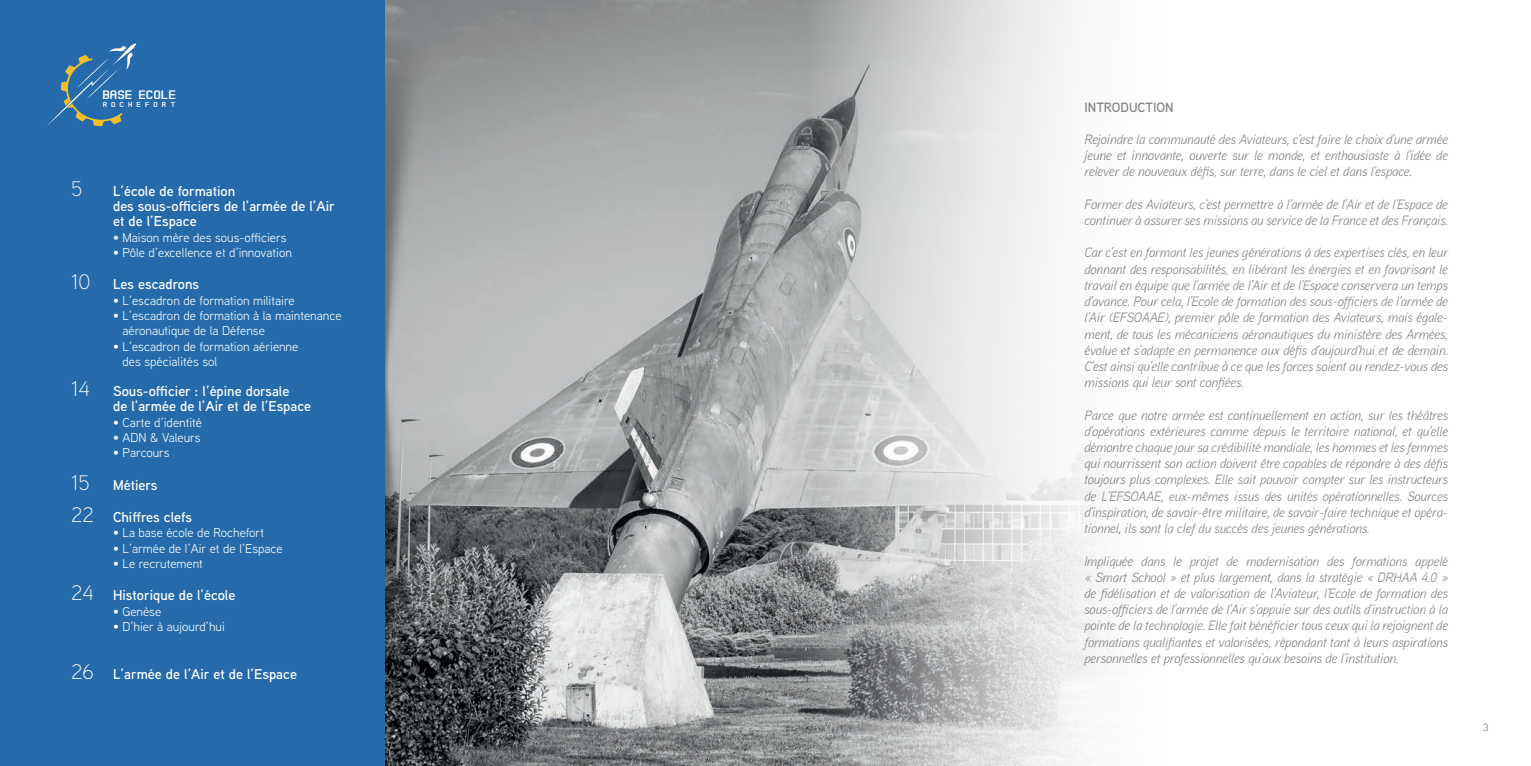
<style>
.page{position:relative;width:1531px;height:766px;background:#fff}
.page>*{position:absolute;margin:0;border:0;box-sizing:border-box;transform-origin:0 0}
.t1{font:300 21px "Aaux Next";color:#fff}
.t2{font:600 14.25px/15px "Aaux Next";color:#fff}
.t3{font:italic 13.5px/16.2px "Aaux Next";color:#828485;text-align:justify}
.t4{font:600 13.5px "Aaux Next";color:#828485}
.t5{font:12.75px/15.3px "Aaux Next";color:#fff}
.t6{font:700 11.1px "Aznauri Square";color:#fff;scale:1.22 1}
.t7{font:10.5px "Aaux Next";color:#777879}
.t8{font:700 6.45px "Aznauri Square";letter-spacing:.535em;color:#fff;scale:1.19 1}
.s1{font-weight:300;font-size:21px}
</style>
<div class="page">
<img style="left:464px;top:0;width:645px;height:765px">
<img style="left:385px;top:0;width:79px;height:765px">
<div style="left:0;top:0;width:385px;height:765px;background:#256bac"></div>
<svg style="left:47px;top:43px;width:89px;height:83px"></svg>
<p class="t6" style="left:102px;top:88px;width:62px">BASE ECOLE</p>
<p class="t8" style="left:103px;top:100px;width:63px">ROCHEFORT</p>
<p class="t1" style="left:71px;top:175px;width:13px">5</p>
<p class="t2" style="left:113px;top:183px;width:223px">L’école de formation<br>des sous-officiers de l’armée de l’Air</p>
<p class="t2" style="left:113px;top:213px;width:85px">et de l’Espace</p>
<p class="t5" style="left:113px;top:229px;width:175px">• Maison mère des sous-officiers</p>
<p class="t5" style="left:113px;top:244px;width:180px">• Pôle d’excellence et d’innovation</p>
<p class="t2" style="left:71px;top:276px;width:130px"><span class="s1">10</span> Les escadrons</p>
<p class="t5" style="left:113px;top:292px;width:183px">• L’escadron de formation militaire</p>
<p class="t5" style="left:122px;top:307px;width:220px;text-indent:-9px">• L’escadron de formation à la maintenance aéronautique de la Défense</p>
<p class="t5" style="left:122px;top:338px;width:177px;text-indent:-9px">• L’escadron de formation aérienne des spécialités sol</p>
<p class="t2" style="left:113px;top:383px;width:200px;text-indent:-42px"><span class="s1">14</span> Sous-officier : l’épine dorsale<br>de l’armée de l’Air et de l’Espace</p>
<p class="t5" style="left:113px;top:414px;width:90px">• Carte d’identité</p>
<p class="t5" style="left:113px;top:429px;width:89px">• ADN &amp; Valeurs</p>
<p class="t5" style="left:113px;top:444px;width:58px">• Parcours</p>
<p class="t2" style="left:71px;top:476px;width:88px"><span class="s1">15</span> Métiers</p>
<p class="t2" style="left:71px;top:509px;width:123px"><span class="s1">22</span> Chiffres clefs</p>
<p class="t5" style="left:113px;top:524px;width:153px">• La base école de Rochefort</p>
<p class="t5" style="left:113px;top:540px;width:171px">• L’armée de l’Air et de l’Espace</p>
<p class="t5" style="left:113px;top:555px;width:91px">• Le recrutement</p>
<p class="t2" style="left:71px;top:587px;width:166px"><span class="s1">24</span> Historique de l’école</p>
<p class="t5" style="left:113px;top:603px;width:50px">• Genèse</p>
<p class="t5" style="left:113px;top:618px;width:113px">• D’hier à aujourd’hui</p>
<p class="t2" style="left:71px;top:665px;width:227px"><span class="s1">26</span> L’armée de l’Air et de l’Espace</p>
<p class="t4" style="left:1084px;top:97px;width:91px">INTRODUCTION</p>
<p class="t3" style="left:1084px;top:131px;width:365px">Rejoindre la communauté des Aviateurs, c’est faire le choix d’une armée jeune et innovante, ouverte sur le monde, et enthousiaste à l’idée de relever de nouveaux défis, sur terre, dans le ciel et dans l’espace.</p>
<p class="t3" style="left:1084px;top:195px;width:365px">Former des Aviateurs, c’est permettre à l’armée de l’Air et de l’Espace de continuer à assurer ses missions au service de la France et des Français.</p>
<p class="t3" style="left:1084px;top:244px;width:365px">Car c’est en formant les jeunes générations à des expertises clés, en leur donnant des responsabilités, en libérant les énergies et en favorisant le travail en équipe que l’armée de l’Air et de l’Espace conservera un temps d’avance. Pour cela, l’Ecole de formation des sous-officiers de l’armée de l’Air (EFSOAAE), premier pôle de formation des Aviateurs, mais égale&shy;ment, de tous les mécaniciens aéronautiques du ministère des Armées, évolue et s’adapte en permanence aux défis d’aujourd’hui et de demain.<br>C’est ainsi qu’elle contribue à ce que les forces soient au rendez-vous des missions qui leur sont confiées.</p>
<p class="t3" style="left:1084px;top:406px;width:365px">Parce que notre armée est continuellement en action, sur les théâtres d’opérations extérieures comme depuis le territoire national, et qu’elle démontre chaque jour sa crédibilité mondiale, les hommes et les femmes qui nourrissent son action doivent être capables de répondre à des défis toujours plus complexes. Elle sait pouvoir compter sur les instructeurs de L’EFSOAAE, eux-mêmes issus des unités opérationnelles. Sources d’inspiration, de savoir-être militaire, de savoir-faire technique et opéra&shy;tionnel, ils sont la clef du succès des jeunes générations.</p>
<p class="t3" style="left:1084px;top:552px;width:365px">Impliquée dans le projet de modernisation des formations appelé « Smart School » et plus largement, dans la stratégie « DRHAA 4.0 » de fidélisation et de valorisation de l’Aviateur, l’Ecole de formation des sous-officiers de l’armée de l’Air s’appuie sur des outils d’instruction à la pointe de la technologie. Elle fait bénéficier tous ceux qui la rejoignent de formations qualifiantes et valorisées, répondant tant à leurs aspirations personnelles et professionnelles qu’aux besoins de l’institution.</p>
<p class="t7" style="left:1483px;top:719px;width:7px">3</p>
</div>
